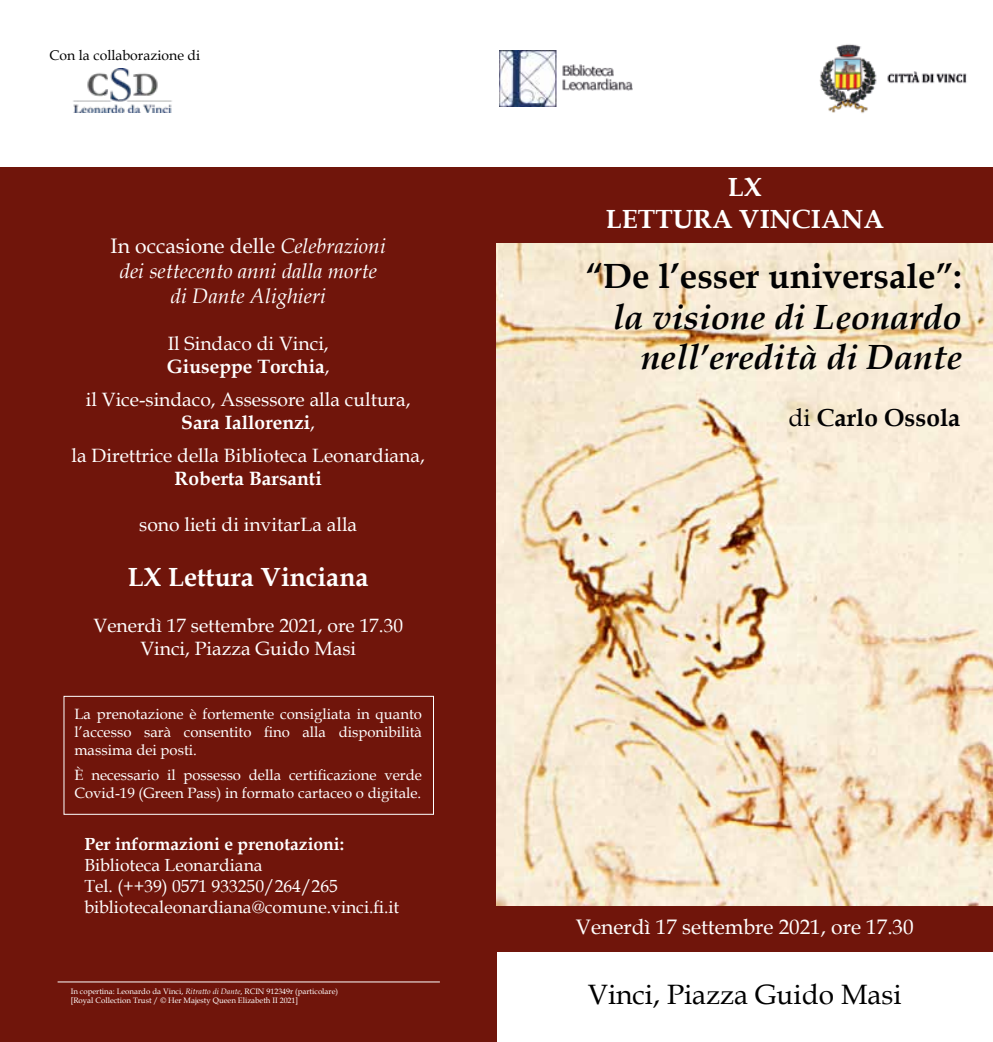
<style>
.page{position:relative;width:993px;height:1042px;background:#fff}
.page>*{position:absolute;margin:0;border:0;box-sizing:border-box;transform-origin:0 0}
.t1{font:italic 700 35px/40.2px "Book Antiqua";color:#020203;text-align:right}
.t2{font:700 35px "Book Antiqua";color:#020203}
.t3{font:28px "Book Antiqua";color:#000}
.t4{font:700 26.25px/31.5px "Book Antiqua";color:#fff;text-align:center}
.t5{font:700 24.5px "Book Antiqua";color:#020203}
.t6{font:italic 21px/25.2px "Book Antiqua";color:#fff;text-align:center}
.t7{font:21px "Book Antiqua";color:#fff}
.t8{font:19.25px/23.1px "Book Antiqua";color:#fff;text-align:center}
.t9{font:700 19.25px "Book Antiqua";color:#fff}
.t10{font:17.5px/21px "Book Antiqua";color:#fff}
.t11{font:700 17.5px "Book Antiqua";color:#fff}
.t12{font:14.88px/17.8px "Book Antiqua";color:#fff;text-align:justify}
.t13{font:14px "Book Antiqua";color:#000}
.t14{font:7.88px/9.5px "Book Antiqua";color:#fff}
.s1{font-style:normal}
.s2{font-weight:700}
.s3{font-style:italic}
.s4{font-weight:400}
</style>
<div class="page">
<div style="left:0;top:168px;width:496px;height:874px;background:#70150b"></div>
<div style="left:487px;top:168px;width:505px;height:75px;background:#70150b"></div>
<img style="left:819px;top:44px;width:148px;height:69px">
<img style="left:499px;top:51px;width:57px;height:55px">
<img style="left:562px;top:64px;width:70px;height:27px">
<div style="left:496px;top:905px;width:496px;height:46px;background:#70150b"></div>
<img style="left:496px;top:243px;width:496px;height:662px">
<img style="left:73px;top:68px;width:99px;height:45px">
<div style="left:63px;top:696px;width:371px;height:119px;border:1px solid #fff"></div>
<hr style="left:58px;top:981px;width:382px;height:1px;background:#fff">
<p class="t13" style="left:50px;top:45px;width:152px">Con la collaborazione di</p>
<p class="t6" style="left:111px;top:233px;width:276px"><span class="s1">In occasione delle</span> Celebrazioni dei settecento anni dalla morte di Dante Alighieri</p>
<p class="t8" style="left:167px;top:331px;width:164px;text-align:left">Il Sindaco di Vinci,<br><span class="s2">Giuseppe Torchia</span>,</p>
<p class="t8" style="left:86px;top:387px;width:326px">il Vice-sindaco, Assessore alla cultura,<br><span class="s2">Sara Iallorenzi</span>,</p>
<p class="t8" style="left:71px;top:443px;width:355px">la Direttrice della Biblioteca Leonardiana,</p>
<p class="t9" style="left:174px;top:465px;width:149px">Roberta Barsanti</p>
<p class="t8" style="left:139px;top:512px;width:219px">sono lieti di invitarLa alla</p>
<h3 class="t4" style="left:128px;top:561px;width:242px">LX Lettura Vinciana</h3>
<p class="t8" style="left:93px;top:613px;width:311px">Venerdì 17 settembre 2021, ore 17.30<br>Vinci, Piazza Guido Masi</p>
<p class="t12" style="left:74px;top:705px;width:349px">La prenotazione è fortemente consigliata in quanto l’accesso sarà consentito fino alla disponibilità massima dei posti.</p>
<p class="t12" style="left:74px;top:766px;width:349px">È necessario il possesso della certificazione verde<br>Covid-19 (Green Pass) in formato cartaceo o digitale.</p>
<p class="t11" style="left:84px;top:832px;width:261px">Per informazioni e prenotazioni:</p>
<p class="t10" style="left:84px;top:854px;width:316px">Biblioteca Leonardiana<br>Tel. (++39) 0571 933250/264/265 bibliotecaleonardiana@comune.vinci.fi.it</p>
<p class="t14" style="left:71px;top:986px;width:269px">In copertina: Leonardo da Vinci, <span class="s3">Ritratto di Dante</span>, RCIN 912349r (particolare) [Royal Collection Trust / © Her Majesty Queen Elizabeth II 2021]</p>
<h3 class="t4" style="left:605px;top:172px;width:279px">LX<br>LETTURA VINCIANA</h3>
<h1 class="t2" style="left:585px;top:253px;width:378px">“De l’esser universale”:</h1>
<h1 class="t1" style="left:612px;top:296px;width:351px">la visione di Leonardo nell’eredità di Dante</h1>
<p class="t5" style="left:788px;top:401px;width:173px"><span class="s4">di</span> Carlo Ossola</p>
<p class="t7" style="left:575px;top:912px;width:339px">Venerdì 17 settembre 2021, ore 17.30</p>
<h2 class="t3" style="left:587px;top:975px;width:315px">Vinci, Piazza Guido Masi</h2>
</div>
